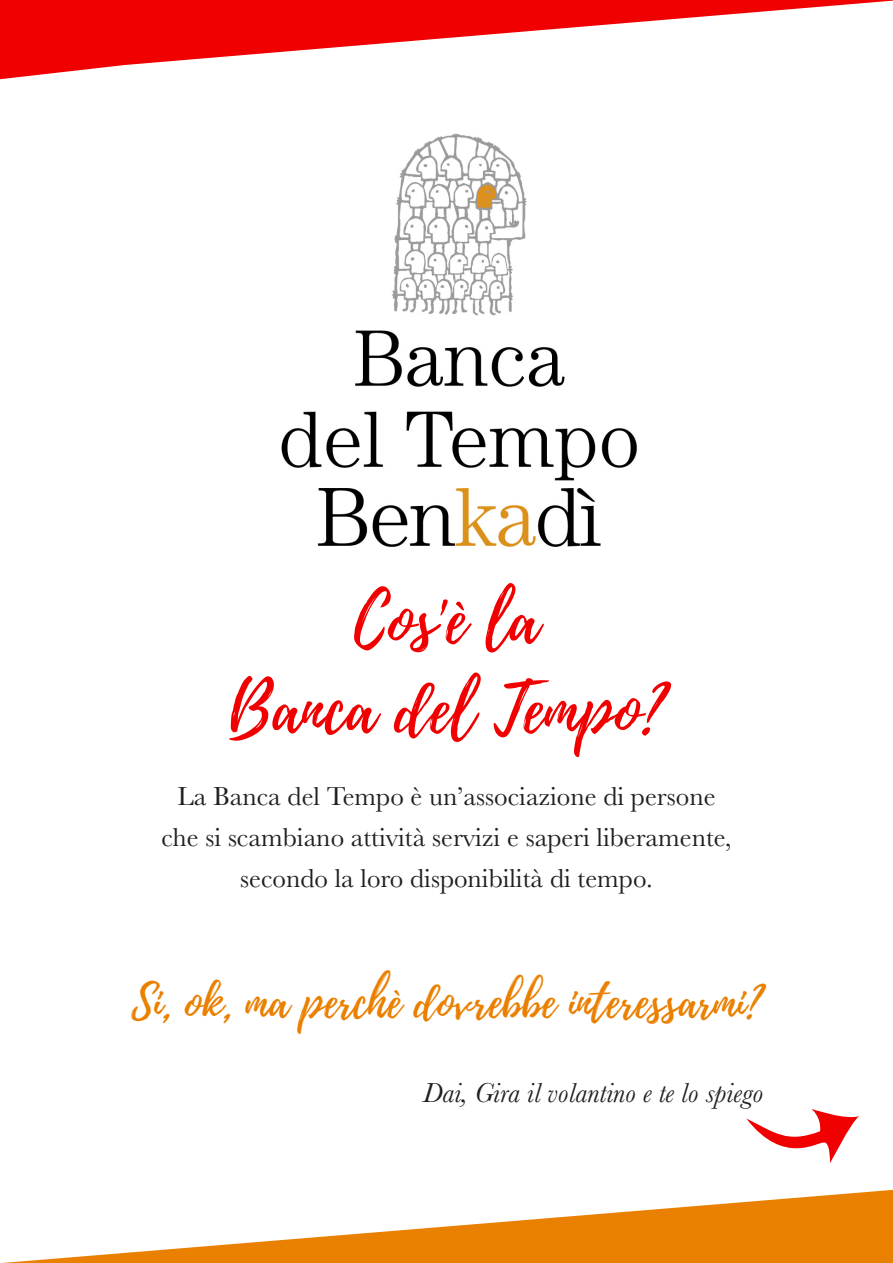
<style>
.page{position:relative;width:893px;height:1263px;background:#fff}
.page>*{position:absolute;margin:0;border:0;box-sizing:border-box;transform-origin:0 0}
.t1{font:67.5px "Playlist Script";color:#f00000}
.t2{font:45px "Playlist Script";color:#ea8000}
.t3{font:italic 28.5px "Baskerville";color:#231f20}
.t4{font:27px "Baskerville";color:#231f20}
</style>
<div class="page">
<svg style="left:746px;top:1109px;width:113px;height:54px"></svg>
<svg style="left:2px;top:1190px;width:891px;height:73px"></svg>
<svg style="left:0;top:0;width:893px;height:79px"></svg>
<img style="left:281px;top:133px;width:356px;height:414px">
<p class="t1" style="left:354px;top:572px;width:186px">Cos'è la</p>
<p class="t1" style="left:229px;top:661px;width:436px">Banca del Tempo?</p>
<p class="t4" style="left:177px;top:779px;width:540px">La Banca del Tempo è un’associazione di persone</p>
<p class="t4" style="left:161px;top:820px;width:572px">che si scambiano attività servizi e saperi liberamente,</p>
<p class="t4" style="left:240px;top:860px;width:414px">secondo la loro disponibilità di tempo.</p>
<p class="t2" style="left:132px;top:970px;width:631px">Si, ok, ma perchè dovrebbe interessarmi?</p>
<p class="t3" style="left:423px;top:1074px;width:341px">Dai, Gira il volantino e te lo spiego</p>
</div>
